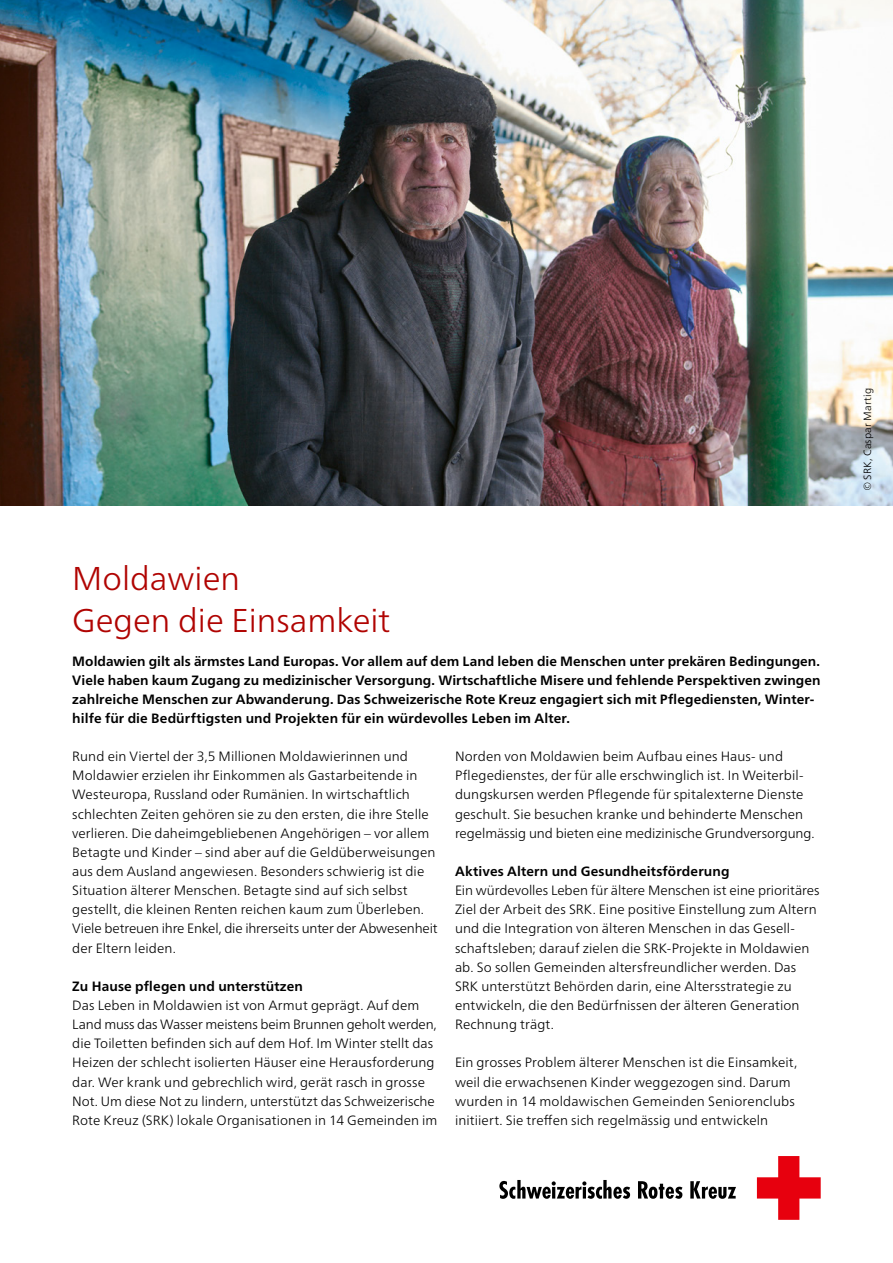
<style>
.page{position:relative;width:893px;height:1263px;background:#fff}
.page>*{position:absolute;margin:0;border:0;box-sizing:border-box;transform-origin:0 0}
.Lead{font:300 33px "Frutiger Neue LTW1 G";color:#b00402}
.GT_9pt{font:300 13.5px/19.2px "Frutiger Neue LTW1 G";letter-spacing:.005em;color:#000}
.GT_9pt-2{font:700 13.5px/19.2px "Frutiger Neue LTW1 G";letter-spacing:.005em;color:#000}
.Bildlegende_7_5_pt{font:300 10.5px "Frutiger Neue LTW1 G";letter-spacing:.02em;color:#000}
</style>
<div class="page">
<img style="left:0;top:0;width:893px;height:505px">
<svg style="left:499px;top:1180px;width:131px;height:19px"></svg>
<svg style="left:638px;top:1181px;width:44px;height:18px"></svg>
<svg style="left:690px;top:1181px;width:46px;height:18px"></svg>
<svg style="left:757px;top:1156px;width:64px;height:64px"></svg>
<p class="Lead" style="left:72px;top:559px;width:169px">Moldawien</p>
<p class="Lead" style="left:72px;top:600px;width:320px">Gegen die Einsamkeit</p>
<p class="GT_9pt-2" style="left:72px;top:651px;width:750px">Moldawien gilt als ärmstes Land Europas. Vor allem auf dem Land leben die Menschen unter prekären Bedingungen.<br>Viele haben kaum Zugang zu medizinischer Versorgung. Wirtschaftliche Misere und fehlende Perspektiven zwingen zahlreiche Menschen zur Abwanderung. Das Schweizerische Rote Kreuz engagiert sich mit Pflegediensten, Winter&shy;hilfe für die Bedürftigsten und Projekten für ein würdevolles Leben im Alter.</p>
<p class="GT_9pt" style="left:72px;top:747px;width:367px">Rund ein Viertel der 3,5 Millionen Moldawierinnen und Moldawier erzielen ihr Einkommen als Gastarbeitende in Westeuropa, Russland oder Rumänien. In wirtschaftlich schlechten Zeiten gehören sie zu den ersten, die ihre Stelle verlieren. Die daheimgebliebenen Angehörigen – vor allem Betagte und Kinder – sind aber auf die Geldüberweisungen aus dem Ausland angewiesen. Besonders schwierig ist die Situation älterer Menschen. Betagte sind auf sich selbst gestellt, die kleinen Renten reichen kaum zum Überleben.<br>Viele betreuen ihre Enkel, die ihrerseits unter der Abwesenheit der Eltern leiden.</p>
<p class="GT_9pt-2" style="left:72px;top:976px;width:232px">Zu Hause pflegen und unterstützen</p>
<p class="GT_9pt" style="left:72px;top:995px;width:367px">Das Leben in Moldawien ist von Armut geprägt. Auf dem Land muss das Wasser meistens beim Brunnen geholt werden, die Toiletten befinden sich auf dem Hof. Im Winter stellt das Heizen der schlecht isolierten Häuser eine Herausforderung dar. Wer krank und gebrechlich wird, gerät rasch in grosse Not. Um diese Not zu lindern, unterstützt das Schweizerische Rote Kreuz (SRK) lokale Organisationen in 14 Gemeinden im</p>
<p class="GT_9pt" style="left:455px;top:747px;width:361px">Norden von Moldawien beim Aufbau eines Haus- und Pflegedienstes, der für alle erschwinglich ist. In Weiterbil&shy;dungskursen werden Pflegende für spitalexterne Dienste geschult. Sie besuchen kranke und behinderte Menschen regelmässig und bieten eine medizinische Grundversorgung.</p>
<p class="GT_9pt-2" style="left:455px;top:862px;width:276px">Aktives Altern und Gesundheitsförderung</p>
<p class="GT_9pt" style="left:455px;top:881px;width:366px">Ein würdevolles Leben für ältere Menschen ist eine prioritäres Ziel der Arbeit des SRK. Eine positive Einstellung zum Altern und die Integration von älteren Menschen in das Gesell&shy;schaftsleben; darauf zielen die SRK-Projekte in Moldawien ab. So sollen Gemeinden altersfreundlicher werden. Das SRK unterstützt Behörden darin, eine Altersstrategie zu entwickeln, die den Bedürfnissen der älteren Generation Rechnung trägt.</p>
<p class="GT_9pt" style="left:455px;top:1053px;width:344px">Ein grosses Problem älterer Menschen ist die Einsamkeit, weil die erwachsenen Kinder weggezogen sind. Darum wurden in 14 moldawischen Gemeinden Seniorenclubs initiiert. Sie treffen sich regelmässig und entwickeln</p>
<p class="Bildlegende_7_5_pt" style="left:861px;top:491px;width:105px;rotate:-90deg">© SRK, Caspar Martig</p>
</div>
